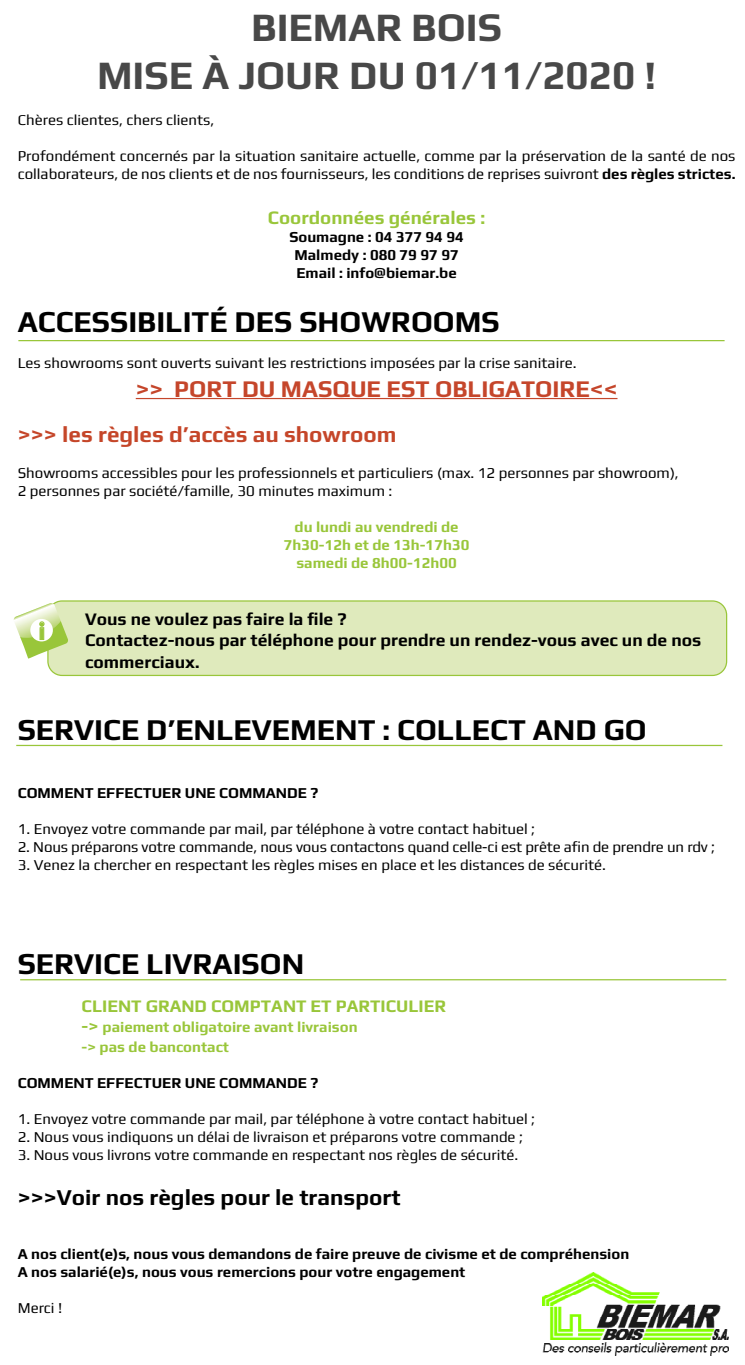
<style>
.page{position:relative;width:745px;height:1365px;background:#fff}
.page>*{position:absolute;margin:0;border:0;box-sizing:border-box;transform-origin:0 0}
.t1{font:700 40px/48px "Play";color:#484848;text-align:center}
.t2{font:700 30px "Play";color:#000}
.t3{font:900 24.38px "Avenir";color:#99c63a}
.t4{font:700 23.75px "Play";color:#c5462b}
.t5{font:700 22.5px "Play";color:#000}
.t6{font:700 22.5px "Play";color:#c54629}
.t7{font:700 18.75px "Play";color:#99c63a}
.t8{font:700 17.5px/21.2px "Play";color:#000}
.t9{font:700 17.5px "Play";color:#99c63a}
.t10{font:15px/18px "Play";color:#000}
.t11{font:700 15px/18px "Play";color:#000;text-align:center}
.t12{font:700 15px/18px "Play";color:#99c63a;text-align:center}
.s1{font-weight:700}
.s2{font-size:17.5px}
</style>
<div class="page">
<div style="left:48px;top:601px;width:678px;height:74px;background:#dfeabc;border-radius:14px"></div>
<div style="left:47px;top:600px;width:679px;height:76px;border:1px solid #99c63a;border-radius:14px"></div>
<hr style="left:136px;top:398px;width:481px;height:1px;background:#c5462b">
<svg style="left:13px;top:603px;width:55px;height:55px"></svg>
<img style="left:542px;top:1272px;width:186px;height:82px">
<hr style="left:16px;top:744px;width:706px;height:2px;background:#99c63a">
<hr style="left:18px;top:340px;width:706px;height:1px;background:#99c63a">
<hr style="left:20px;top:979px;width:705px;height:1px;background:#99c63a">
<h1 class="t1" style="left:97px;top:0;width:560px">BIEMAR BOIS<br>MISE À JOUR DU 01/11/2020 !</h1>
<p class="t10" style="left:18px;top:110px;width:198px">Chères clientes, chers clients,</p>
<p class="t10" style="left:18px;top:146px;width:718px">Profondément concernés par la situation sanitaire actuelle, comme par la préservation de la santé de nos collaborateurs, de nos clients et de nos fournisseurs, les conditions de reprises suivront <span class="s1">des règles strictes.</span></p>
<p class="t7" style="left:268px;top:204px;width:219px">Coordonnées générales :</p>
<p class="t11" style="left:289px;top:227px;width:176px">Soumagne : 04 377 94 94<br>Malmedy : 080 79 97 97<br>Email : info@biemar.be</p>
<h2 class="t2" style="left:18px;top:300px;width:483px">ACCESSIBILITÉ DES SHOWROOMS</h2>
<p class="t10" style="left:18px;top:353px;width:560px">Les showrooms sont ouverts suivant les restrictions imposées par la crise sanitaire.</p>
<h3 class="t4" style="left:136px;top:372px;width:483px">&gt;&gt; PORT DU MASQUE EST OBLIGATOIRE&lt;&lt;</h3>
<h3 class="t6" style="left:18px;top:418px;width:380px">&gt;&gt;&gt; les règles d’accès au showroom</h3>
<p class="t10" style="left:18px;top:462px;width:662px">Showrooms accessibles pour les professionnels et particuliers (max. 12 personnes par showroom),<br>2 personnes par société/famille, 30 minutes maximum :</p>
<p class="t12" style="left:283px;top:516px;width:187px">du lundi au vendredi de<br>7h30-12h et de 13h-17h30 samedi de 8h00-12h00</p>
<h3 class="t3" style="left:39px;top:610px;width:8px">i</h3>
<p class="t8" style="left:85px;top:607px;width:617px">Vous ne voulez pas faire la file ?<br>Contactez-nous par téléphone pour prendre un rendez-vous avec un de nos commerciaux.</p>
<h2 class="t2" style="left:18px;top:708px;width:630px">SERVICE D’ENLEVEMENT : COLLECT AND GO</h2>
<p class="t11" style="left:18px;top:782px;width:302px">COMMENT EFFECTUER UNE COMMANDE ?</p>
<p class="t10" style="left:18px;top:818px;width:518px">1. Envoyez votre commande par mail, par téléphone à votre contact habituel ;</p>
<p class="t10" style="left:18px;top:836px;width:698px">2. Nous préparons votre commande, nous vous contactons quand celle-ci est prête afin de prendre un rdv ;</p>
<p class="t10" style="left:18px;top:854px;width:589px">3. Venez la chercher en respectant les règles mises en place et les distances de sécurité.</p>
<h2 class="t2" style="left:18px;top:942px;width:288px">SERVICE LIVRAISON</h2>
<p class="t9" style="left:81px;top:993px;width:366px">CLIENT GRAND COMPTANT ET PARTICULIER</p>
<p class="t12" style="left:81px;top:1015px;width:277px;line-height:20px;text-align:left"><span class="s2">-&gt;</span> paiement obligatoire avant livraison -&gt; pas de bancontact</p>
<p class="t11" style="left:18px;top:1072px;width:302px">COMMENT EFFECTUER UNE COMMANDE ?</p>
<p class="t10" style="left:18px;top:1108px;width:518px">1. Envoyez votre commande par mail, par téléphone à votre contact habituel ;</p>
<p class="t10" style="left:18px;top:1126px;width:506px">2. Nous vous indiquons un délai de livraison et préparons votre commande ;</p>
<p class="t10" style="left:18px;top:1144px;width:502px">3. Nous vous livrons votre commande en respectant nos règles de sécurité.</p>
<h3 class="t5" style="left:18px;top:1181px;width:384px">&gt;&gt;&gt;Voir nos règles pour le transport</h3>
<p class="t11" style="left:18px;top:1243px;width:612px;text-align:left">A nos client(e)s, nous vous demandons de faire preuve de civisme et de compréhension<br>A nos salarié(e)s, nous vous remercions pour votre engagement</p>
<p class="t10" style="left:18px;top:1297px;width:46px">Merci !</p>
</div>
